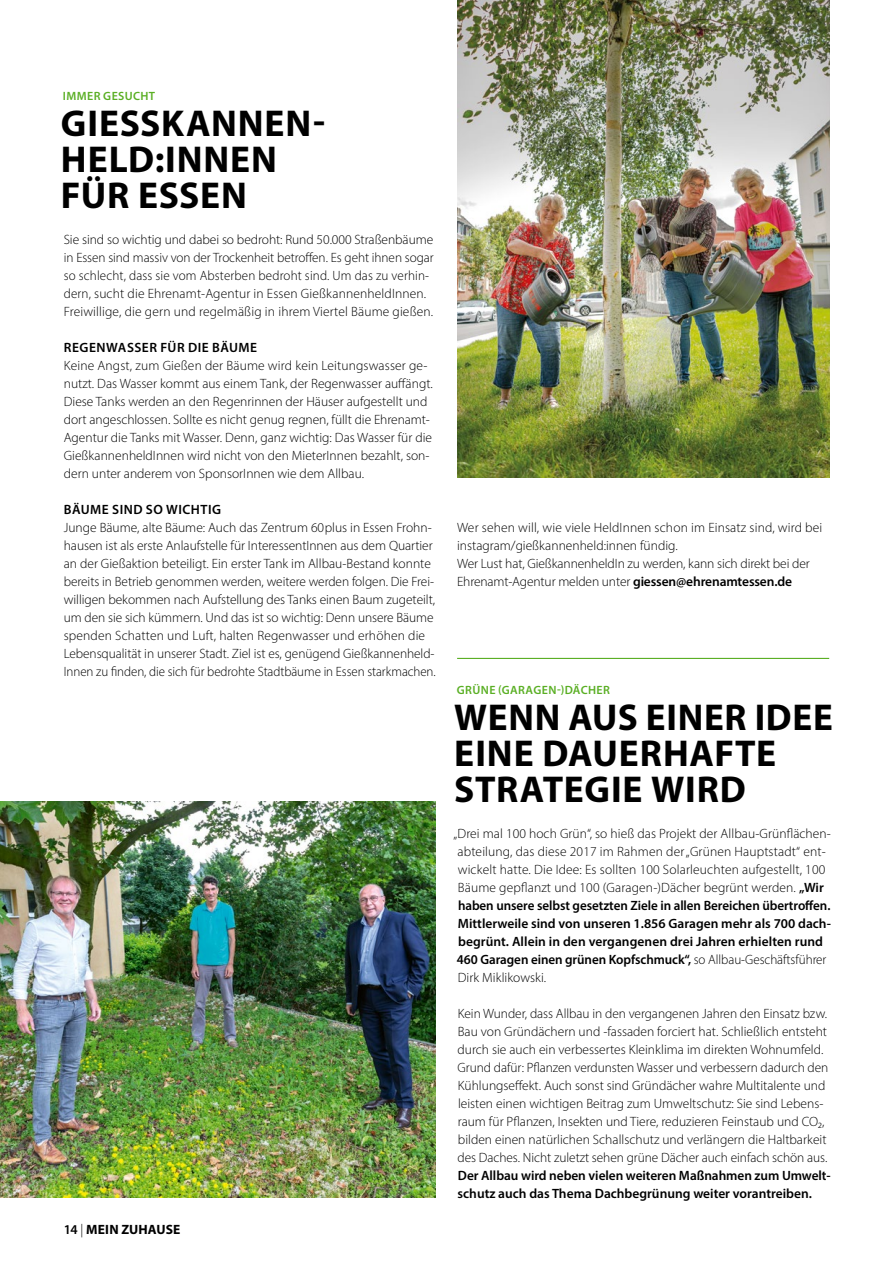
<style>
.page{position:relative;width:893px;height:1263px;background:#fff}
.page>*{position:absolute;margin:0;border:0;box-sizing:border-box;transform-origin:0 0}
.t1{font:700 37.5px/36px "Myriad Pro";letter-spacing:.02em;color:#000}
.t2{font:300 13.5px/18px "Myriad Pro";color:#000}
.t3{font:600 13.5px/18px "Myriad Pro";color:#000}
.t4{font:600 13.5px "Myriad Pro";letter-spacing:.035em;color:#000}
.t5{font:700 13.5px "Myriad Pro";letter-spacing:.01em;color:#000}
.t6{font:600 12px "Myriad Pro";letter-spacing:.03em;color:#5aaf24}
.s1{font-weight:600}
.s2{font-weight:300}
</style>
<div class="page">
<hr style="left:457px;top:658px;width:372px;height:1px;background:#5aaf24">
<img style="left:457px;top:0;width:372px;height:478px">
<img style="left:0;top:802px;width:436px;height:396px">
<p class="t6" style="left:63px;top:88px;width:94px">IMMER GESUCHT</p>
<h1 class="t1" style="left:61px;top:104px;width:266px">GIESSKANNEN-<br>HELD:INNEN<br>FÜR ESSEN</h1>
<p class="t2" style="left:64px;top:230px;width:371px">Sie sind so wichtig und dabei so bedroht: Rund 50.000 Straßenbäume in Essen sind massiv von der Trockenheit betroffen. Es geht ihnen sogar so schlecht, dass sie vom Absterben bedroht sind. Um das zu verhin‑ dern, sucht die Ehrenamt-Agentur in Essen GießkannenheldInnen.<br>Freiwillige, die gern und regelmäßig in ihrem Viertel Bäume gießen.</p>
<p class="t4" style="left:64px;top:339px;width:195px">REGENWASSER FÜR DIE BÄUME</p>
<p class="t2" style="left:64px;top:356px;width:371px">Keine Angst, zum Gießen der Bäume wird kein Leitungswasser ge‑ nutzt. Das Wasser kommt aus einem Tank, der Regenwasser auffängt.<br>Diese Tanks werden an den Regenrinnen der Häuser aufgestellt und dort angeschlossen. Sollte es nicht genug regnen, füllt die Ehrenamt-Agentur die Tanks mit Wasser. Denn, ganz wichtig: Das Wasser für die GießkannenheldInnen wird nicht von den MieterInnen bezahlt, son‑ dern unter anderem von SponsorInnen wie dem Allbau.</p>
<p class="t4" style="left:64px;top:501px;width:159px">BÄUME SIND SO WICHTIG</p>
<p class="t2" style="left:64px;top:518px;width:373px">Junge Bäume, alte Bäume: Auch das Zentrum 60plus in Essen Frohn‑ hausen ist als erste Anlaufstelle für InteressentInnen aus dem Quartier an der Gießaktion beteiligt. Ein erster Tank im Allbau-Bestand konnte bereits in Betrieb genommen werden, weitere werden folgen. Die Frei‑ willigen bekommen nach Aufstellung des Tanks einen Baum zugeteilt, um den sie sich kümmern. Und das ist so wichtig: Denn unsere Bäume spenden Schatten und Luft, halten Regenwasser und erhöhen die Lebensqualität in unserer Stadt. Ziel ist es, genügend Gießkannenheld‑ Innen zu finden, die sich für bedrohte Stadtbäume in Essen starkmachen.</p>
<p class="t5" style="left:64px;top:1220px;width:118px"><span class="s1">14</span> <span class="s2">|</span> MEIN ZUHAUSE</p>
<p class="t2" style="left:457px;top:518px;width:367px">Wer sehen will, wie viele HeldInnen schon im Einsatz sind, wird bei instagram/gießkannenheld:innen fündig.<br>Wer Lust hat, GießkannenheldIn zu werden, kann sich direkt bei der Ehrenamt-Agentur melden unter <span class="s1">giessen@ehrenamtessen.de</span></p>
<p class="t6" style="left:457px;top:682px;width:155px">GRÜNE (GARAGEN-)DÄCHER</p>
<h1 class="t1" style="left:454px;top:698px;width:380px">WENN AUS EINER IDEE<br>EINE DAUERHAFTE<br>STRATEGIE WIRD</h1>
<p class="t2" style="left:454px;top:824px;width:379px">„Drei mal 100 hoch Grün“, so hieß das Projekt der Allbau-Grünflächen‑ abteilung, das diese 2017 im Rahmen der „Grünen Hauptstadt“ ent‑ wickelt hatte. Die Idee: Es sollten 100 Solarleuchten aufgestellt, 100<br>Bäume gepflanzt und 100 (Garagen-)Dächer begrünt werden. <span class="s1">„Wir haben unsere selbst gesetzten Ziele in allen Bereichen übertroffen.<br>Mittlerweile sind von unseren 1.856 Garagen mehr als 700 dach‑ begrünt. Allein in den vergangenen drei Jahren erhielten rund 460 Garagen einen grünen Kopfschmuck“,</span> so Allbau-Geschäftsführer Dirk Miklikowski.</p>
<p class="t2" style="left:458px;top:1004px;width:372px">Kein Wunder, dass Allbau in den vergangenen Jahren den Einsatz bzw.<br>Bau von Gründächern und -fassaden forciert hat. Schließlich entsteht durch sie auch ein verbessertes Kleinklima im direkten Wohnumfeld.<br>Grund dafür: Pflanzen verdunsten Wasser und verbessern dadurch den Kühlungseffekt. Auch sonst sind Gründächer wahre Multitalente und leisten einen wichtigen Beitrag zum Umweltschutz: Sie sind Lebens‑ raum für Pflanzen, Insekten und Tiere, reduzieren Feinstaub und CO₂, bilden einen natürlichen Schallschutz und verlängern die Haltbarkeit des Daches. Nicht zuletzt sehen grüne Dächer auch einfach schön aus.</p>
<p class="t3" style="left:458px;top:1166px;width:375px">Der Allbau wird neben vielen weiteren Maßnahmen zum Umwelt‑ schutz auch das Thema Dachbegrünung weiter vorantreiben.</p>
</div>
